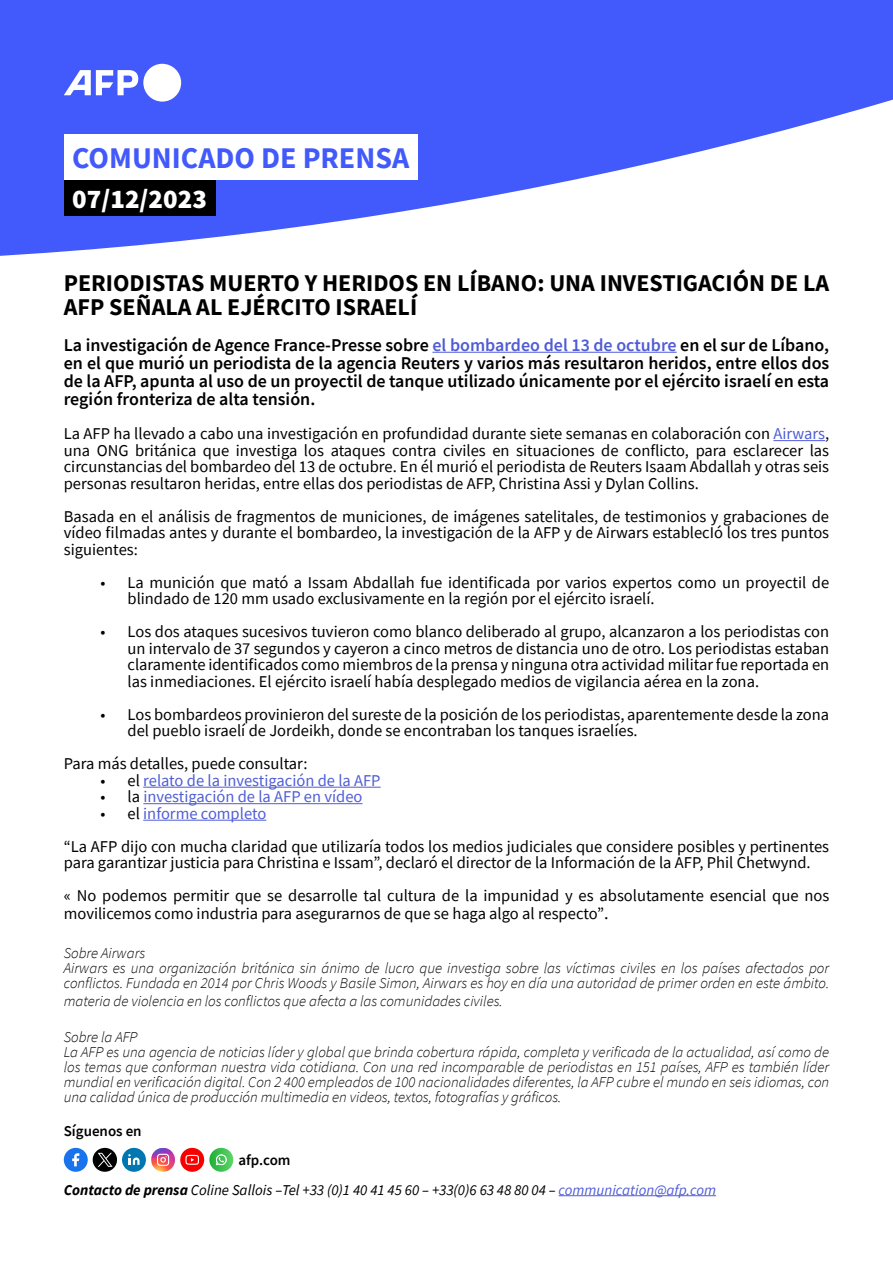
<style>
.page{position:relative;width:893px;height:1263px;background:#fff}
.page>*{position:absolute;margin:0;border:0;box-sizing:border-box;transform-origin:0 0}
.Communiqué{font:700 30px "Source Sans Pro";color:#425afb}
.Date{font:900 27px "Source Sans Pro";color:#fff}
.Titre{font:700 24px/24px "Source Sans Pro";color:#000}
.Chapeau{font:600 18px/18px "Source Sans Pro";color:#000;text-align:justify}
.Corps{font:16.5px/16.5px "Source Sans Pro";color:#000}
.t1{font:16.5px "Source Sans Pro";color:#4f5cd6}
.t2{font:italic 300 15px/15px "Source Sans Pro";color:#000}
.Footer_Bis{font:italic 15px "Source Sans Pro";color:#000}
.Footer_Bis-2{font:600 15px "Source Sans Pro";color:#000}
.s1{color:#4f5cd6}
.s2{color:#000}
.s3{font-size:18px}
.s4{font-weight:700}
</style>
<div class="page">
<svg style="left:0;top:0;width:893px;height:256px;fill:#425afb"></svg>
<svg style="left:64px;top:64px;width:117px;height:38px"></svg>
<div style="left:64px;top:180px;width:151px;height:36px;background:#000"></div>
<div style="left:64px;top:134px;width:354px;height:46px;background:#fff"></div>
<hr style="left:432px;top:352px;width:245px;height:1px;background:#4f5cd6">
<hr style="left:773px;top:440px;width:52px;height:1px;background:#4f5cd6">
<hr style="left:143px;top:787px;width:238px;height:1px;background:#4f5cd6">
<hr style="left:143px;top:803px;width:220px;height:1px;background:#4f5cd6">
<hr style="left:143px;top:820px;width:123px;height:1px;background:#4f5cd6">
<hr style="left:559px;top:1195px;width:157px;height:1px;background:#4f5cd6">
<div style="left:64px;top:1148px;width:24px;height:24px;background:#1873ec;border-radius:50%"></div>
<svg style="left:72px;top:1153px;width:7px;height:13px"></svg>
<svg style="left:151px;top:1148px;width:24px;height:24px"></svg>
<div style="left:122px;top:1148px;width:24px;height:24px;background:#0077b1;border-radius:50%"></div>
<svg style="left:128px;top:1154px;width:12px;height:11px"></svg>
<svg style="left:93px;top:1148px;width:24px;height:24px"></svg>
<svg style="left:209px;top:1148px;width:24px;height:24px"></svg>
<svg style="left:215px;top:1154px;width:12px;height:11px"></svg>
<div style="left:180px;top:1148px;width:24px;height:24px;background:#f70000;border-radius:50%"></div>
<svg style="left:185px;top:1155px;width:14px;height:10px"></svg>
<p class="Communiqué" style="left:72px;top:138px;width:338px">COMUNICADO DE PRENSA</p>
<p class="Date" style="left:72px;top:180px;width:136px">07/12/2023</p>
<p class="Titre" style="left:64px;top:271px;width:767px">PERIODISTAS MUERTO Y HERIDOS EN LÍBANO: UNA INVESTIGACIÓN DE LA<br>AFP SEÑALA AL EJÉRCITO ISRAELÍ</p>
<p class="Chapeau" style="left:64px;top:336px;width:767px">La investigación de Agence France-Presse sobre <span class="s1">el bombardeo del 13 de octubre</span> en el sur de Líbano, en el que murió un periodista de la agencia Reuters y varios más resultaron heridos, entre ellos dos de la AFP, apunta al uso de un proyectil de tanque utilizado únicamente por el ejército israelí en esta región fronteriza de alta tensión.</p>
<p class="Corps" style="left:64px;top:426px;width:767px;text-align:justify">La AFP ha llevado a cabo una investigación en profundidad durante siete semanas en colaboración con <span class="s1">Airwars</span>, una ONG británica que investiga los ataques contra civiles en situaciones de conflicto, para esclarecer las circunstancias del bombardeo del 13 de octubre. En él murió el periodista de Reuters Isaam Abdallah y otras seis personas resultaron heridas, entre ellas dos periodistas de AFP, Christina Assi y Dylan Collins.</p>
<p class="Corps" style="left:64px;top:508px;width:767px;text-align:justify">Basada en el análisis de fragmentos de municiones, de imágenes satelitales, de testimonios y grabaciones de vídeo filmadas antes y durante el bombardeo, la investigación de la AFP y de Airwars establecIó los tres puntos siguientes:</p>
<p class="Corps" style="left:128px;top:574px;width:703px;text-indent:-27px">• La munición que mató a Issam Abdallah fue identificada por varios expertos como un proyectil de blindado de 120 mm usado exclusivamente en la región por el ejército israelí.</p>
<p class="Corps" style="left:128px;top:624px;width:703px;text-align:justify;text-indent:-27px">• Los dos ataques sucesivos tuvieron como blanco deliberado al grupo, alcanzaron a los periodistas con un intervalo de 37 segundos y cayeron a cinco metros de distancia uno de otro. Los periodistas estaban claramente identificados como miembros de la prensa y ninguna otra actividad militar fue reportada en las inmediaciones. El ejército israelí había desplegado medios de vigilancia aérea en la zona.</p>
<p class="Corps" style="left:128px;top:706px;width:703px;text-indent:-27px">• Los bombardeos provinieron del sureste de la posición de los periodistas, aparentemente desde la zona del pueblo israelí de Jordeikh, donde se encontraban los tanques israelíes.</p>
<p class="Corps" style="left:64px;top:756px;width:245px">Para más detalles, puede consultar:</p>
<p class="t1" style="left:101px;top:770px;width:282px"><span class="s2">• el</span> relato de la investigación de la AFP</p>
<p class="t1" style="left:101px;top:786px;width:263px"><span class="s2">• la</span> investigación de la AFP en vídeo</p>
<p class="t1" style="left:101px;top:803px;width:167px"><span class="s2">• el</span> informe completo</p>
<p class="Corps" style="left:64px;top:838px;width:767px">“La AFP dijo con mucha claridad que utilizaría todos los medios judiciales que considere posibles y pertinentes para garantizar justicia para Christina e Issam”, declaró el director de la Información de la AFP, Phil Chetwynd.</p>
<p class="Corps" style="left:64px;top:887px;width:767px;line-height:18px">« No podemos permitir que se desarrolle tal cultura de la impunidad y es absolutamente esencial que nos movilicemos como industria para asegurarnos de que se haga algo al respecto”<span class="s3">.</span></p>
<p class="t2" style="left:64px;top:945px;width:83px">Sobre Airwars</p>
<p class="t2" style="left:64px;top:960px;width:767px">Airwars es una organización británica sin ánimo de lucro que investiga sobre las víctimas civiles en los países afectados por conflictos. Fundada en 2014 por Chris Woods y Basile Simon, Airwars es hoy en día una autoridad de primer orden en este ámbito.</p>
<p class="t2" style="left:64px;top:993px;width:440px">materia de violencia en los conflictos que afecta a las comunidades civiles.</p>
<p class="t2" style="left:64px;top:1029px;width:75px">Sobre la AFP</p>
<p class="t2" style="left:64px;top:1044px;width:767px;text-align:justify">La AFP es una agencia de noticias líder y global que brinda cobertura rápida, completa y verificada de la actualidad, así como de los temas que conforman nuestra vida cotidiana. Con una red incomparable de periodistas en 151 países, AFP es también líder mundial en verificación digital. Con 2 400 empleados de 100 nacionalidades diferentes, la AFP cubre el mundo en seis idiomas, con una calidad única de producción multimedia en videos, textos, fotografías y gráficos.</p>
<p class="Footer_Bis-2" style="left:64px;top:1121px;width:79px">Síguenos en</p>
<p class="Footer_Bis-2" style="left:238px;top:1150px;width:54px">afp.com</p>
<p class="Footer_Bis" style="left:64px;top:1180px;width:654px"><span class="s4">Contacto de prensa</span> Coline Sallois –Tel +33 (0)1 40 41 45 60 – +33(0)6 63 48 80 04 – <span class="s1">communication@afp.com</span></p>
</div>
